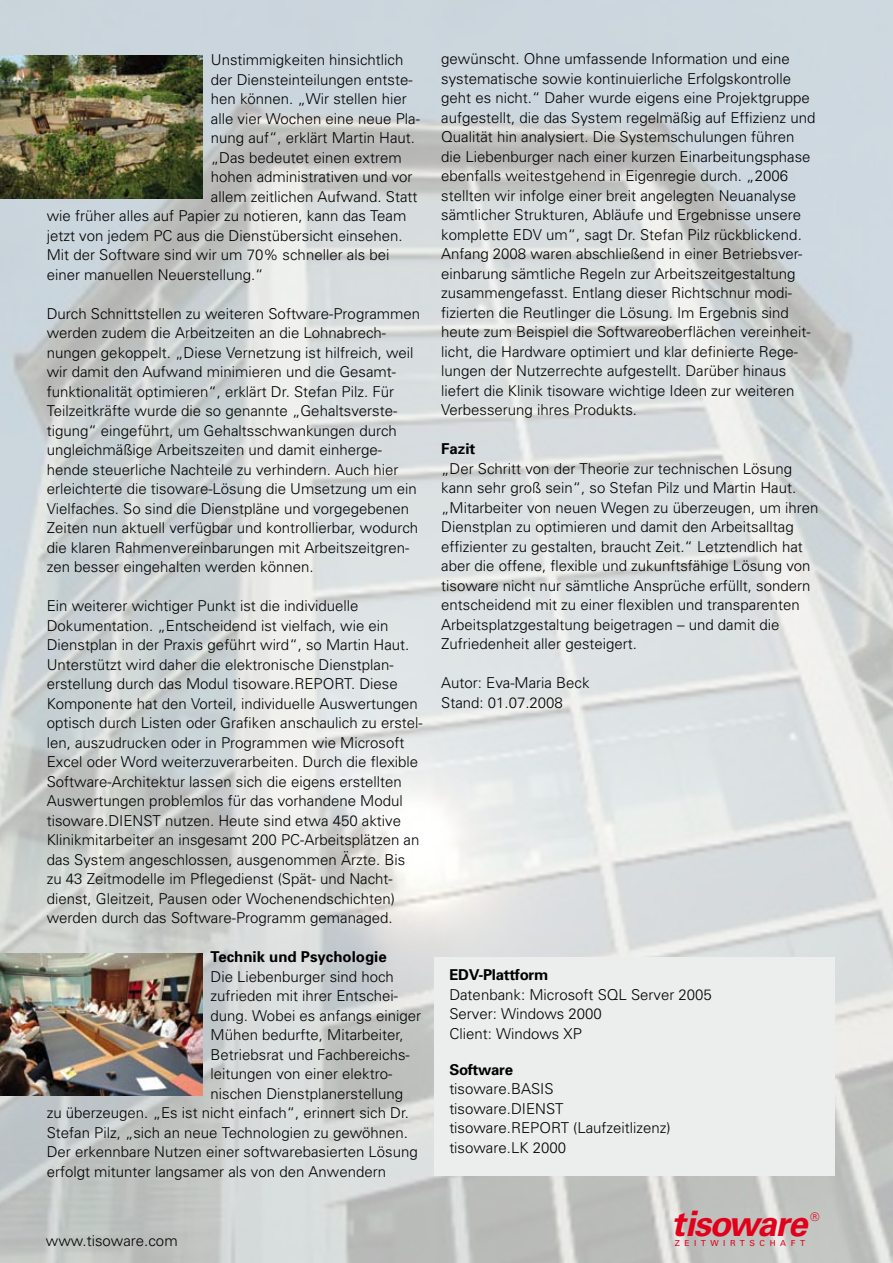
<style>
.page{position:relative;width:893px;height:1263px;background:#fff}
.page>*{position:absolute;margin:0;border:0;box-sizing:border-box;transform-origin:0 0}
.t1{font:italic 700 35.1px "Univers";letter-spacing:-.04em;color:#e2001a}
.t2{font:300 15px/19.5px "Univers";color:#000}
.t3{font:700 15px "Univers";color:#000}
.t4{font:700 15px "Univers";letter-spacing:-.02em;color:#000}
.t5{font:11.7px "Univers";color:#e2001a}
.t6{font:8.25px "Univers";letter-spacing:.55em;color:#e2001a}
</style>
<div class="page">
<img style="left:0;top:0;width:893px;height:1263px">
<div style="left:435px;top:957px;width:400px;height:218px;background:#eceded"></div>
<img style="left:0;top:954px;width:202px;height:141px">
<img style="left:0;top:55px;width:202px;height:143px">
<p class="t2" style="left:211px;top:50px;width:194px">Unstimmigkeiten hinsichtlich</p>
<p class="t2" style="left:211px;top:69px;width:203px">der Diensteinteilungen entste-</p>
<p class="t2" style="left:211px;top:89px;width:197px">hen können. „Wir stellen hier</p>
<p class="t2" style="left:211px;top:108px;width:210px">alle vier Wochen eine neue Pla-</p>
<p class="t2" style="left:211px;top:128px;width:206px">nung auf“, erklärt Martin Haut.</p>
<p class="t2" style="left:211px;top:147px;width:192px">„Das bedeutet einen extrem</p>
<p class="t2" style="left:211px;top:167px;width:203px">hohen administrativen und vor</p>
<p class="t2" style="left:211px;top:186px;width:208px">allem zeitlichen Aufwand. Statt</p>
<p class="t2" style="left:47px;top:206px;width:361px">wie früher alles auf Papier zu notieren, kann das Team</p>
<p class="t2" style="left:47px;top:225px;width:357px">jetzt von jedem PC aus die Dienstübersicht einsehen.</p>
<p class="t2" style="left:47px;top:245px;width:344px">Mit der Software sind wir um 70% schneller als bei</p>
<p class="t2" style="left:47px;top:264px;width:218px">einer manuellen Neuerstellung.“</p>
<p class="t2" style="left:47px;top:303px;width:375px">Durch Schnittstellen zu weiteren Software-Programmen werden zudem die Arbeitzeiten an die Lohnabrech&shy;nungen gekoppelt. „Diese Vernetzung ist hilfreich, weil wir damit den Aufwand minimieren und die Gesamt&shy;funktionalität optimieren“, erklärt Dr. Stefan Pilz. Für Teilzeitkräfte wurde die so genannte „Gehaltsverste&shy;tigung“ eingeführt, um Gehaltsschwankungen durch ungleichmäßige Arbeitszeiten und damit einherge&shy;hende steuerliche Nachteile zu verhindern. Auch hier erleichterte die tisoware-Lösung die Umsetzung um ein Vielfaches. So sind die Dienstpläne und vorgegebenen Zeiten nun aktuell verfügbar und kontrollierbar, wodurch die klaren Rahmenvereinbarungen mit Arbeitszeitgren&shy;zen besser eingehalten werden können.</p>
<p class="t2" style="left:47px;top:596px;width:377px">Ein weiterer wichtiger Punkt ist die individuelle Dokumentation. „Entscheidend ist vielfach, wie ein Dienstplan in der Praxis geführt wird“, so Martin Haut.<br>Unterstützt wird daher die elektronische Dienstplan&shy;erstellung durch das Modul tisoware.REPORT. Diese Komponente hat den Vorteil, individuelle Auswertungen optisch durch Listen oder Grafiken anschaulich zu erstel&shy;len, auszudrucken oder in Programmen wie Microsoft Excel oder Word weiterzuverarbeiten. Durch die flexible Software-Architektur lassen sich die eigens erstellten Auswertungen problemlos für das vorhandene Modul tisoware.DIENST nutzen. Heute sind etwa 450 aktive Klinikmitarbeiter an insgesamt 200 PC-Arbeitsplätzen an das System angeschlossen, ausgenommen Ärzte. Bis zu 43 Zeitmodelle im Pflegedienst (Spät- und Nacht&shy;dienst, Gleitzeit, Pausen oder Wochenendschichten) werden durch das Software-Programm gemanaged.</p>
<p class="t3" style="left:211px;top:947px;width:178px">Technik und Psychologie</p>
<p class="t2" style="left:211px;top:966px;width:185px">Die Liebenburger sind hoch</p>
<p class="t2" style="left:211px;top:986px;width:189px">zufrieden mit ihrer Entschei-</p>
<p class="t2" style="left:211px;top:1005px;width:212px">dung. Wobei es anfangs einiger</p>
<p class="t2" style="left:211px;top:1025px;width:195px">Mühen bedurfte, Mitarbeiter,</p>
<p class="t2" style="left:211px;top:1044px;width:201px">Betriebsrat und Fachbereichs-</p>
<p class="t2" style="left:211px;top:1064px;width:183px">leitungen von einer elektro-</p>
<p class="t2" style="left:211px;top:1083px;width:194px">nischen Dienstplanerstellung</p>
<p class="t2" style="left:47px;top:1103px;width:364px">zu überzeugen. „Es ist nicht einfach“, erinnert sich Dr.</p>
<p class="t2" style="left:47px;top:1122px;width:363px">Stefan Pilz, „sich an neue Technologien zu gewöhnen.</p>
<p class="t2" style="left:47px;top:1142px;width:372px">Der erkennbare Nutzen einer softwarebasierten Lösung</p>
<p class="t2" style="left:47px;top:1161px;width:341px">erfolgt mitunter langsamer als von den Anwendern</p>
<p class="t2" style="left:46px;top:1230px;width:133px">www.tisoware.com</p>
<p class="t2" style="left:441px;top:49px;width:376px">gewünscht. Ohne umfassende Information und eine systematische sowie kontinuierliche Erfolgskontrolle geht es nicht.“ Daher wurde eigens eine Projektgruppe aufgestellt, die das System regelmäßig auf Effizienz und Qualität hin analysiert. Die Systemschulungen führen die Liebenburger nach einer kurzen Einarbeitungsphase ebenfalls weitestgehend in Eigenregie durch. „2006 stellten wir infolge einer breit angelegten Neuanalyse sämtlicher Strukturen, Abläufe und Ergebnisse unsere komplette EDV um“, sagt Dr. Stefan Pilz rückblickend.<br>Anfang 2008 waren abschließend in einer Betriebsver&shy;einbarung sämtliche Regeln zur Arbeitszeitgestaltung zusammengefasst. Entlang dieser Richtschnur modi&shy;fizierten die Reutlinger die Lösung. Im Ergebnis sind heute zum Beispiel die Softwareoberflächen vereinheit&shy;licht, die Hardware optimiert und klar definierte Rege&shy;lungen der Nutzerrechte aufgestellt. Darüber hinaus liefert die Klinik tisoware wichtige Ideen zur weiteren Verbesserung ihres Produkts.</p>
<p class="t3" style="left:441px;top:439px;width:36px">Fazit</p>
<p class="t2" style="left:441px;top:458px;width:379px">„Der Schritt von der Theorie zur technischen Lösung kann sehr groß sein“, so Stefan Pilz und Martin Haut. „Mitarbeiter von neuen Wegen zu überzeugen, um ihren Dienstplan zu optimieren und damit den Arbeitsalltag effizienter zu gestalten, braucht Zeit.“ Letztendlich hat aber die offene, flexible und zukunftsfähige Lösung von tisoware nicht nur sämtliche Ansprüche erfüllt, sondern entscheidend mit zu einer flexiblen und transparenten Arbeitsplatzgestaltung beigetragen – und damit die Zufriedenheit aller gesteigert.</p>
<p class="t2" style="left:441px;top:673px;width:150px">Autor: Eva-Maria Beck<br>Stand: 01.07.2008</p>
<p class="t4" style="left:449px;top:965px;width:100px">EDV-Plattform</p>
<p class="t2" style="left:449px;top:984px;width:264px">Datenbank: Microsoft SQL Server 2005<br>Server: Windows 2000<br>Client: Windows XP</p>
<p class="t4" style="left:449px;top:1060px;width:65px">Software</p>
<p class="t2" style="left:449px;top:1079px;width:223px">tisoware.BASIS tisoware.DIENST tisoware.REPORT (Laufzeitlizenz) tisoware.LK 2000</p>
<h1 class="t1" style="left:671px;top:1202px;width:137px">tisoware</h1>
<p class="t5" style="left:810px;top:1210px;width:11px">®</p>
<p class="t6" style="left:675px;top:1238px;width:132px">ZEITWIRTSCHAFT</p>
</div>
